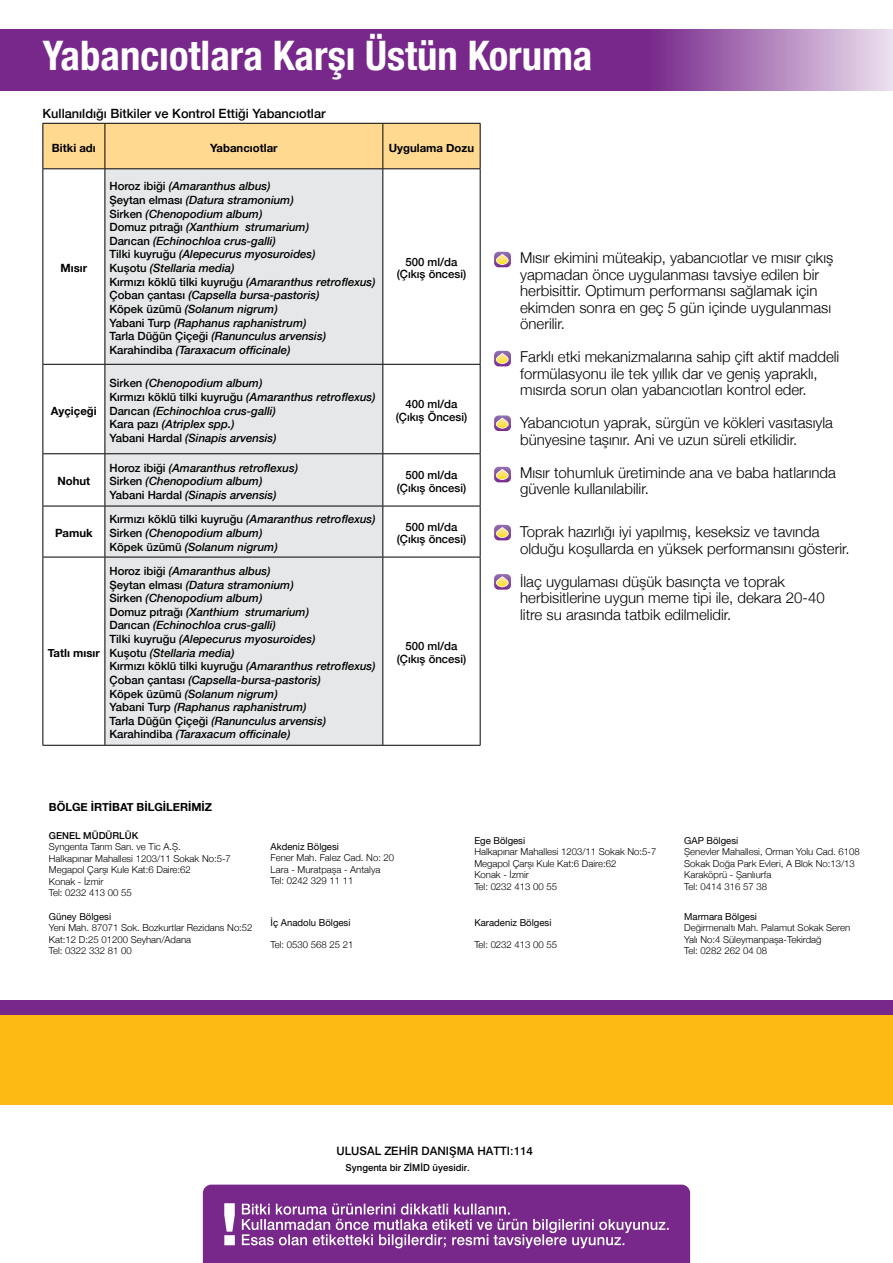
<style>
.page{position:relative;width:893px;height:1263px;background:#fff}
.page>*{position:absolute;margin:0;border:0;box-sizing:border-box;transform-origin:0 0}
.t1{font:700 condensed 40.65px "Helvetica Neue";color:#fff}
.t2{font:300 15px/16.5px "Helvetica Neue";color:#000}
.t3{font:500 12.75px "Helvetica Neue";color:#000}
.t4{font:500 11.55px "Helvetica OTF";color:#000}
.t5{font:italic 500 11.4px/13.6px "Helvetica Neue";color:#000}
.t6{font:500 11.4px/12.6px "Helvetica Neue";color:#000;text-align:center}
.t7{font:700 11.4px "Helvetica Neue";color:#000}
.t8{font:700 11.1px "Helvetica Neue";color:#000}
.t9{font:300 9.6px/11.6px "Helvetica Neue";color:#000}
.t10{font:9.6px "Helvetica Neue";color:#000}
.t11{font:500 9.6px "Helvetica OTF";color:#000}
.t12{font:500 9.6px "Helvetica Neue";color:#000}
.s1{font-style:normal}
</style>
<div class="page">
<svg style="left:0;top:29px;width:893px;height:62px;background:#874198"></svg>
<div style="left:0;top:1006px;width:893px;height:99px;background:#fdb913"></div>
<div style="left:0;top:1000px;width:893px;height:15px;background:#78288b"></div>
<svg style="left:494px;top:252px;width:17px;height:15px"></svg>
<svg style="left:494px;top:351px;width:17px;height:15px"></svg>
<svg style="left:494px;top:415px;width:17px;height:16px"></svg>
<svg style="left:494px;top:467px;width:17px;height:15px"></svg>
<svg style="left:494px;top:525px;width:17px;height:15px"></svg>
<svg style="left:494px;top:574px;width:17px;height:16px"></svg>
<svg style="left:203px;top:1184px;width:487px;height:79px;background:#884299"></svg>
<div style="left:44px;top:124px;width:436px;height:44px;background:#ffd990"></div>
<svg style="left:44px;top:169px;width:436px;height:576px"></svg>
<div style="left:106px;top:169px;width:276px;height:576px;background:#e6e7e8"></div>
<hr style="left:43px;top:123px;width:62px;height:1px;background:#000">
<hr style="left:43px;top:124px;width:1px;height:44px;background:#000">
<hr style="left:105px;top:123px;width:278px;height:1px;background:#000">
<hr style="left:105px;top:124px;width:1px;height:44px;background:#000">
<hr style="left:383px;top:123px;width:97px;height:1px;background:#000">
<hr style="left:382px;top:124px;width:1px;height:44px;background:#000">
<hr style="left:480px;top:124px;width:1px;height:44px;background:#000">
<hr style="left:43px;top:168px;width:62px;height:1px;background:#000">
<hr style="left:43px;top:169px;width:1px;height:195px;background:#000">
<hr style="left:105px;top:168px;width:278px;height:1px;background:#000">
<hr style="left:105px;top:169px;width:1px;height:195px;background:#000">
<hr style="left:383px;top:168px;width:97px;height:1px;background:#000">
<hr style="left:382px;top:169px;width:1px;height:195px;background:#000">
<hr style="left:480px;top:169px;width:1px;height:195px;background:#000">
<hr style="left:43px;top:364px;width:62px;height:1px;background:#000">
<hr style="left:43px;top:365px;width:1px;height:88px;background:#000">
<hr style="left:105px;top:364px;width:278px;height:1px;background:#000">
<hr style="left:105px;top:365px;width:1px;height:88px;background:#000">
<hr style="left:383px;top:364px;width:97px;height:1px;background:#000">
<hr style="left:382px;top:365px;width:1px;height:88px;background:#000">
<hr style="left:480px;top:365px;width:1px;height:88px;background:#000">
<hr style="left:43px;top:453px;width:62px;height:1px;background:#000">
<hr style="left:43px;top:454px;width:1px;height:52px;background:#000">
<hr style="left:105px;top:453px;width:278px;height:1px;background:#000">
<hr style="left:105px;top:454px;width:1px;height:52px;background:#000">
<hr style="left:383px;top:453px;width:97px;height:1px;background:#000">
<hr style="left:382px;top:454px;width:1px;height:52px;background:#000">
<hr style="left:480px;top:454px;width:1px;height:52px;background:#000">
<hr style="left:43px;top:506px;width:62px;height:1px;background:#000">
<hr style="left:43px;top:506px;width:1px;height:51px;background:#000">
<hr style="left:105px;top:506px;width:278px;height:1px;background:#000">
<hr style="left:105px;top:506px;width:1px;height:51px;background:#000">
<hr style="left:383px;top:506px;width:97px;height:1px;background:#000">
<hr style="left:382px;top:506px;width:1px;height:51px;background:#000">
<hr style="left:480px;top:506px;width:1px;height:51px;background:#000">
<hr style="left:43px;top:557px;width:62px;height:1px;background:#000">
<hr style="left:43px;top:557px;width:1px;height:188px;background:#000">
<hr style="left:105px;top:557px;width:278px;height:1px;background:#000">
<hr style="left:105px;top:557px;width:1px;height:188px;background:#000">
<hr style="left:383px;top:557px;width:97px;height:1px;background:#000">
<hr style="left:382px;top:557px;width:1px;height:188px;background:#000">
<hr style="left:480px;top:557px;width:1px;height:188px;background:#000">
<hr style="left:43px;top:745px;width:62px;height:1px;background:#000">
<hr style="left:105px;top:745px;width:278px;height:1px;background:#000">
<hr style="left:383px;top:745px;width:97px;height:1px;background:#000">
<h1 class="t1" style="left:43px;top:21px;width:551px">Yabancıotlara Karşı Üstün Koruma</h1>
<p class="t3" style="left:43px;top:103px;width:285px">Kullanıldığı Bitkiler ve Kontrol Ettiği Yabancıotlar</p>
<p class="t7" style="left:52px;top:139px;width:45px">Bitki adı</p>
<p class="t7" style="left:210px;top:139px;width:69px">Yabancıotlar</p>
<p class="t7" style="left:389px;top:139px;width:87px">Uygulama Dozu</p>
<p class="t7" style="left:61px;top:259px;width:28px">Mısır</p>
<p class="t7" style="left:51px;top:402px;width:47px">Ayçiçeği</p>
<p class="t7" style="left:57px;top:472px;width:34px">Nohut</p>
<p class="t7" style="left:55px;top:524px;width:39px">Pamuk</p>
<p class="t7" style="left:48px;top:644px;width:53px">Tatlı mısır</p>
<p class="t5" style="left:109px;top:179px;width:268px"><span class="s1">Horoz ibiği</span> (Amaranthus albus)<br><span class="s1">Şeytan elması</span> (Datura stramonium)<br><span class="s1">Sirken</span> (Chenopodium album)<br><span class="s1">Domuz pıtrağı</span> (Xanthium strumarium)<br><span class="s1">Darıcan</span> (Echinochloa crus-galli)<br><span class="s1">Tilki kuyruğu</span> (Alepecurus myosuroides)<br><span class="s1">Kuşotu</span> (Stellaria media)<br><span class="s1">Kırmızı köklü tilki kuyruğu</span> (Amaranthus retroflexus)<br><span class="s1">Çoban çantası</span> (Capsella bursa-pastoris)<br><span class="s1">Köpek üzümü</span> (Solanum nigrum)<br><span class="s1">Yabani Turp</span> (Raphanus raphanistrum)<br><span class="s1">Tarla Düğün Çiçeği</span> (Ranunculus arvensis)<br><span class="s1">Karahindiba</span> (Taraxacum officinale)</p>
<p class="t5" style="left:109px;top:376px;width:268px"><span class="s1">Sirken</span> (Chenopodium album)<br><span class="s1">Kırmızı köklü tilki kuyruğu</span> (Amaranthus retroflexus)<br><span class="s1">Darıcan</span> (Echinochloa crus-galli)<br><span class="s1">Kara pazı</span> (Atriplex spp.)<br><span class="s1">Yabani Hardal</span> (Sinapis arvensis)</p>
<p class="t6" style="left:397px;top:254px;width:71px">500 ml/da (Çıkış öncesi)</p>
<p class="t6" style="left:396px;top:397px;width:73px">400 ml/da (Çıkış Öncesi)</p>
<p class="t5" style="left:109px;top:460px;width:190px"><span class="s1">Horoz ibiği</span> (Amaranthus retroflexus)<br><span class="s1">Sirken</span> (Chenopodium album)<br><span class="s1">Yabani Hardal</span> (Sinapis arvensis)</p>
<p class="t6" style="left:397px;top:468px;width:71px">500 ml/da (Çıkış öncesi)</p>
<p class="t5" style="left:109px;top:512px;width:268px"><span class="s1">Kırmızı köklü tilki kuyruğu</span> (Amaranthus retroflexus)<br><span class="s1">Sirken</span> (Chenopodium album)<br><span class="s1">Köpek üzümü</span> (Solanum nigrum)</p>
<p class="t6" style="left:397px;top:519px;width:71px">500 ml/da (Çıkış öncesi)</p>
<p class="t5" style="left:109px;top:563px;width:268px"><span class="s1">Horoz ibiği</span> (Amaranthus albus)<br><span class="s1">Şeytan elması</span> (Datura stramonium)<br><span class="s1">Sirken</span> (Chenopodium album)<br><span class="s1">Domuz pıtrağı</span> (Xanthium strumarium)<br><span class="s1">Darıcan</span> (Echinochloa crus-galli)<br><span class="s1">Tilki kuyruğu</span> (Alepecurus myosuroides)<br><span class="s1">Kuşotu</span> (Stellaria media)<br><span class="s1">Kırmızı köklü tilki kuyruğu</span> (Amaranthus retroflexus)<br><span class="s1">Çoban çantası</span> (Capsella-bursa-pastoris)<br><span class="s1">Köpek üzümü</span> (Solanum nigrum)<br><span class="s1">Yabani Turp</span> (Raphanus raphanistrum)<br><span class="s1">Tarla Düğün Çiçeği</span> (Ranunculus arvensis)<br><span class="s1">Karahindiba</span> (Taraxacum officinale)</p>
<p class="t6" style="left:397px;top:639px;width:71px">500 ml/da (Çıkış öncesi)</p>
<h2 class="t2" style="left:520px;top:249px;width:315px">Mısır ekimini müteakip, yabancıotlar ve mısır çıkış yapmadan önce uygulanması tavsiye edilen bir herbisittir. Optimum performansı sağlamak için ekimden sonra en geç 5 gün içinde uygulanması önerilir.</h2>
<h2 class="t2" style="left:520px;top:348px;width:321px">Farklı etki mekanizmalarına sahip çift aktif maddeli formülasyonu ile tek yıllık dar ve geniş yapraklı, mısırda sorun olan yabancıotları kontrol eder.</h2>
<h2 class="t2" style="left:520px;top:414px;width:314px">Yabancıotun yaprak, sürgün ve kökleri vasıtasıyla bünyesine taşınır. Ani ve uzun süreli etkilidir.</h2>
<h2 class="t2" style="left:520px;top:463px;width:317px">Mısır tohumluk üretiminde ana ve baba hatlarında güvenle kullanılabilir.</h2>
<h2 class="t2" style="left:520px;top:522px;width:331px">Toprak hazırlığı iyi yapılmış, keseksiz ve tavında olduğu koşullarda en yüksek performansını gösterir.</h2>
<h2 class="t2" style="left:520px;top:572px;width:306px">İlaç uygulaması düşük basınçta ve toprak herbisitlerine uygun meme tipi ile, dekara 20-40 litre su arasında tatbik edilmelidir.</h2>
<p class="t8" style="left:49px;top:799px;width:165px">BÖLGE İRTİBAT BİLGİLERİMİZ</p>
<p class="t12" style="left:49px;top:828px;width:91px">GENEL MÜDÜRLÜK</p>
<p class="t9" style="left:49px;top:840px;width:184px">Syngenta Tarım San. ve Tic A.Ş.<br>Halkapınar Mahallesi 1203/11 Sokak No:5-7<br>Megapol Çarşı Kule Kat:6 Daire:62<br>Konak - İzmir<br>Tel: 0232 413 00 55</p>
<p class="t10" style="left:271px;top:839px;width:70px">Akdeniz Bölgesi</p>
<p class="t9" style="left:271px;top:851px;width:125px">Fener Mah. Falez Cad. No: 20<br>Lara - Muratpaşa - Antalya<br>Tel: 0242 329 11 11</p>
<p class="t10" style="left:49px;top:909px;width:64px">Güney Bölgesi</p>
<p class="t9" style="left:49px;top:921px;width:205px">Yeni Mah. 87071 Sok. Bozkurtlar Rezidans No:52<br>Kat:12 D:25 01200 Seyhan/Adana<br>Tel: 0322 332 81 00</p>
<p class="t10" style="left:271px;top:915px;width:81px">İç Anadolu Bölgesi</p>
<p class="t9" style="left:271px;top:938px;width:84px">Tel: 0530 568 25 21</p>
<p class="t10" style="left:474px;top:833px;width:52px">Ege Bölgesi</p>
<p class="t9" style="left:474px;top:845px;width:184px">Halkapınar Mahallesi 1203/11 Sokak No:5-7<br>Megapol Çarşı Kule Kat:6 Daire:62<br>Konak - İzmir<br>Tel: 0232 413 00 55</p>
<p class="t10" style="left:474px;top:915px;width:79px">Karadeniz Bölgesi</p>
<p class="t9" style="left:474px;top:938px;width:84px">Tel: 0232 413 00 55</p>
<p class="t10" style="left:684px;top:833px;width:56px">GAP Bölgesi</p>
<p class="t9" style="left:684px;top:845px;width:177px">Şenevler Mahallesi, Orman Yolu Cad. 6108<br>Sokak Doğa Park Evleri, A Blok No:13/13<br>Karaköprü - Şanlıurfa<br>Tel: 0414 316 57 38</p>
<p class="t10" style="left:684px;top:909px;width:74px">Marmara Bölgesi</p>
<p class="t9" style="left:684px;top:921px;width:167px">Değirmenaltı Mah. Palamut Sokak Seren<br>Yalı No:4 Süleymanpaşa-Tekirdağ<br>Tel: 0282 262 04 08</p>
<p class="t4" style="left:337px;top:1143px;width:198px">ULUSAL ZEHİR DANIŞMA HATTI:114</p>
<p class="t11" style="left:346px;top:1162px;width:126px">Syngenta bir ZİMİD üyesidir.</p>
</div>
